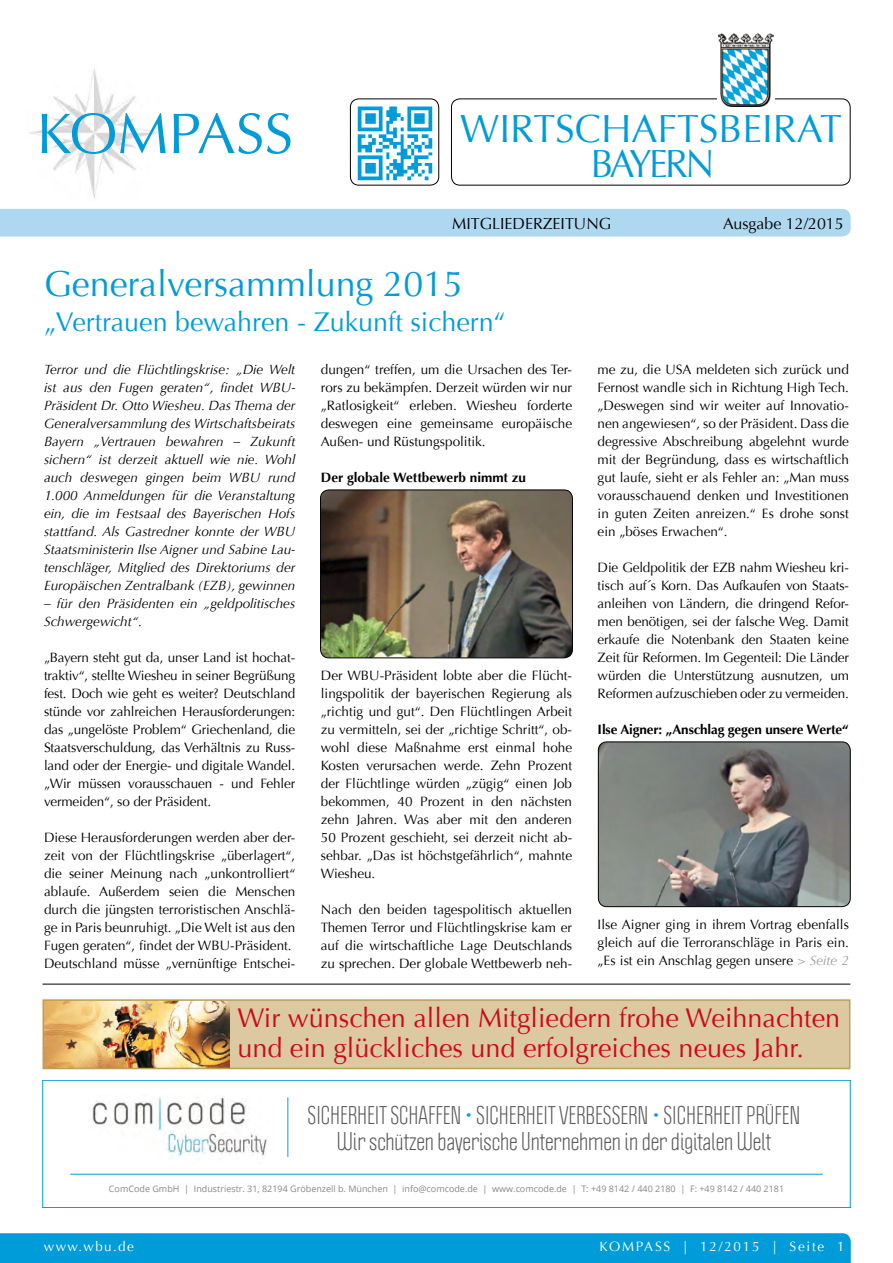
<style>
.page{position:relative;width:893px;height:1263px;background:#fff}
.page>*{position:absolute;margin:0;border:0;box-sizing:border-box;transform-origin:0 0}
.t1{font:57.45px "Optima";color:#009cda}
.t2{font:39.15px/35.2px "Optima";color:#009cda;text-align:center}
.t3{font:36px "Optima";color:#009cda}
.t4{font:27px/30px "Optima";color:#cd071e}
.t5{font:27px "Optima";color:#009cda}
.t6{font:22.5px/26.4px "Politica";color:#58585a;text-align:center}
.t7{font:16.05px "Optima";color:#000}
.t8{font:13.5px/18px "Optima";color:#000;text-align:justify}
.t9{font:italic 13.5px/18px "Optima";color:#000;text-align:justify}
.t10{font:700 13.5px "Optima";letter-spacing:-.01em;color:#000}
.t11{font:13.5px "Optima";letter-spacing:.13em;color:#fff}
.t12{font:9px "Open Sans";color:#87888a}
.s1{font-style:italic;color:#9c9e9f}
.s2{font-size:33px;color:#009ee0}
</style>
<div class="page">
<div style="left:350px;top:99px;width:89px;height:86px;border:1px solid #000;border-radius:9px"></div>
<div style="left:0;top:1233px;width:851px;height:30px;background:#009cda"></div>
<img style="left:29px;top:68px;width:130px;height:131px">
<div style="left:0;top:209px;width:851px;height:27px;background:#add8f0"></div>
<div style="left:451px;top:99px;width:399px;height:86px;border:1px solid #000;border-radius:9px"></div>
<div style="left:717px;top:33px;width:57px;height:77px;background:#fff"></div>
<img style="left:719px;top:33px;width:55px;height:74px">
<img style="left:357px;top:106px;width:75px;height:74px">
<hr style="left:43px;top:984px;width:807px;height:1px;background:#000">
<img style="left:320px;top:490px;width:252px;height:168px">
<div style="left:320px;top:490px;width:253px;height:168px;border:1px solid #000;border-radius:9px"></div>
<img style="left:92px;top:1097px;width:175px;height:62px">
<hr style="left:70px;top:1174px;width:753px;height:1px;background:#009ee0">
<div style="left:43px;top:1080px;width:807px;height:128px;border:1px solid #009ee0"></div>
<hr style="left:288px;top:1097px;width:1px;height:60px;background:#009ee0">
<img style="left:598px;top:742px;width:252px;height:165px">
<div style="left:598px;top:742px;width:252px;height:165px;border:1px solid #000;border-radius:9px"></div>
<div style="left:43px;top:1000px;width:807px;height:68px;background:#dcc9a2"></div>
<img style="left:46px;top:1002px;width:184px;height:64px">
<div style="left:43px;top:999px;width:807px;height:70px;border:2px solid #bd9e55"></div>
<h1 class="t1" style="left:37px;top:100px;width:258px">KOMPASS</h1>
<h2 class="t2" style="left:460px;top:112px;width:383px">WIRTSCHAFTSBEIRAT<br>BAYERN</h2>
<p class="t7" style="left:452px;top:214px;width:161px">MITGLIEDERZEITUNG</p>
<p class="t7" style="left:723px;top:214px;width:122px">Ausgabe 12/2015</p>
<h3 class="t3" style="left:44px;top:263px;width:421px">Generalversammlung 2015</h3>
<h3 class="t5" style="left:44px;top:306px;width:463px">„Vertrauen bewahren - Zukunft sichern“</h3>
<p class="t9" style="left:44px;top:361px;width:253px">Terror und die Flüchtlingskrise: „Die Welt ist aus den Fugen geraten“, findet WBU-Präsident Dr. Otto Wiesheu. Das Thema der Generalversammlung des Wirtschaftsbeirats Bayern „Vertrauen bewahren – Zukunft sichern“ ist derzeit aktuell wie nie. Wohl auch deswegen gingen beim WBU rund 1.000 Anmeldungen für die Veranstaltung ein, die im Festsaal des Bayerischen Hofs stattfand. Als Gastredner konnte der WBU Staatsministerin Ilse Aigner und Sabine Lau&shy;tenschläger, Mitglied des Direktoriums der Europäischen Zentralbank (EZB), gewinnen</p>
<p class="t9" style="left:44px;top:595px;width:253px">– für den Präsidenten ein „geldpolitisches<br>Schwergewicht“.</p>
<p class="t8" style="left:44px;top:649px;width:253px">„Bayern steht gut da, unser Land ist hochat&shy;traktiv“, stellte Wiesheu in seiner Begrüßung fest. Doch wie geht es weiter? Deutschland stünde vor zahlreichen Herausforderungen: das „ungelöste Problem“ Griechenland, die Staatsverschuldung, das Verhältnis zu Russ&shy;land oder der Energie- und digitale Wandel. „Wir müssen vorausschauen - und Fehler vermeiden“, so der Präsident.</p>
<p class="t8" style="left:44px;top:829px;width:253px;text-align:left">Diese Herausforderungen werden aber der&shy;zeit von der Flüchtlingskrise „überlagert“, die seiner Meinung nach „unkontrolliert“ ablaufe. Außerdem seien die Menschen durch die jüngsten terroristischen Anschlä&shy;ge in Paris beunruhigt. „Die Welt ist aus den Fugen geraten“, findet der WBU-Präsident.<br>Deutschland müsse „vernünftige Entschei-</p>
<p class="t8" style="left:321px;top:361px;width:253px">dungen“ treffen, um die Ursachen des Ter&shy;rors zu bekämpfen. Derzeit würden wir nur „Ratlosigkeit“ erleben. Wiesheu forderte deswegen eine gemeinsame europäische Außen- und Rüstungspolitik.</p>
<p class="t10" style="left:321px;top:470px;width:207px">Der globale Wettbewerb nimmt zu</p>
<p class="t8" style="left:321px;top:667px;width:253px">Der WBU-Präsident lobte aber die Flücht&shy;lingspolitik der bayerischen Regierung als „richtig und gut“. Den Flüchtlingen Arbeit zu vermitteln, sei der „richtige Schritt“, ob&shy;wohl diese Maßnahme erst einmal hohe Kosten verursachen werde. Zehn Prozent der Flüchtlinge würden „zügig“ einen Job bekommen, 40 Prozent in den nächsten zehn Jahren. Was aber mit den anderen 50 Prozent geschieht, sei derzeit nicht ab&shy;sehbar. „Das ist höchstgefährlich“, mahnte Wiesheu.</p>
<p class="t8" style="left:321px;top:901px;width:253px">Nach den beiden tagespolitisch aktuellen Themen Terror und Flüchtlingskrise kam er auf die wirtschaftliche Lage Deutschlands zu sprechen. Der globale Wettbewerb neh-</p>
<p class="t8" style="left:598px;top:361px;width:253px">me zu, die USA meldeten sich zurück und Fernost wandle sich in Richtung High Tech. „Deswegen sind wir weiter auf Innovatio&shy;nen angewiesen“, so der Präsident. Dass die degressive Abschreibung abgelehnt wurde mit der Begründung, dass es wirtschaftlich gut laufe, sieht er als Fehler an: „Man muss vorausschauend denken und Investitionen in guten Zeiten anreizen.“ Es drohe sonst ein „böses Erwachen“.</p>
<p class="t8" style="left:598px;top:559px;width:253px">Die Geldpolitik der EZB nahm Wiesheu kri&shy;tisch auf´s Korn. Das Aufkaufen von Staats&shy;anleihen von Ländern, die dringend Refor&shy;men benötigen, sei der falsche Weg. Damit erkaufe die Notenbank den Staaten keine Zeit für Reformen. Im Gegenteil: Die Länder würden die Unterstützung ausnutzen, um Reformen aufzuschieben oder zu vermeiden.</p>
<p class="t10" style="left:598px;top:722px;width:253px">Ilse Aigner: „Anschlag gegen unsere Werte“</p>
<p class="t8" style="left:598px;top:916px;width:253px">Ilse Aigner ging in ihrem Vortrag ebenfalls gleich auf die Terroranschläge in Paris ein. „Es ist ein Anschlag gegen unsere <span class="s1">&gt; Seite 2</span></p>
<h3 class="t4" style="left:237px;top:1003px;width:604px">Wir wünschen allen Mitgliedern frohe Weihnachten und ein glückliches und erfolgreiches neues Jahr.</h3>
<h3 class="t6" style="left:308px;top:1102px;width:494px">SICHERHEIT SCHAFFEN <span class="s2">•</span> SICHERHEIT VERBESSERN <span class="s2">•</span> SICHERHEIT PRÜFEN<br>Wir schützen bayerische Unternehmen in der digitalen Welt</h3>
<p class="t12" style="left:109px;top:1183px;width:677px">ComCode GmbH | Industriestr. 31, 82194 Gröbenzell b. München | info@comcode.de | www.comcode.de | T: +49 8142 / 440 2180 | F: +49 8142 / 440 2181</p>
<p class="t11" style="left:44px;top:1239px;width:91px">www.wbu.de</p>
<p class="t11" style="left:599px;top:1239px;width:247px">KOMPASS | 12/2015 | Seite 1</p>
</div>
